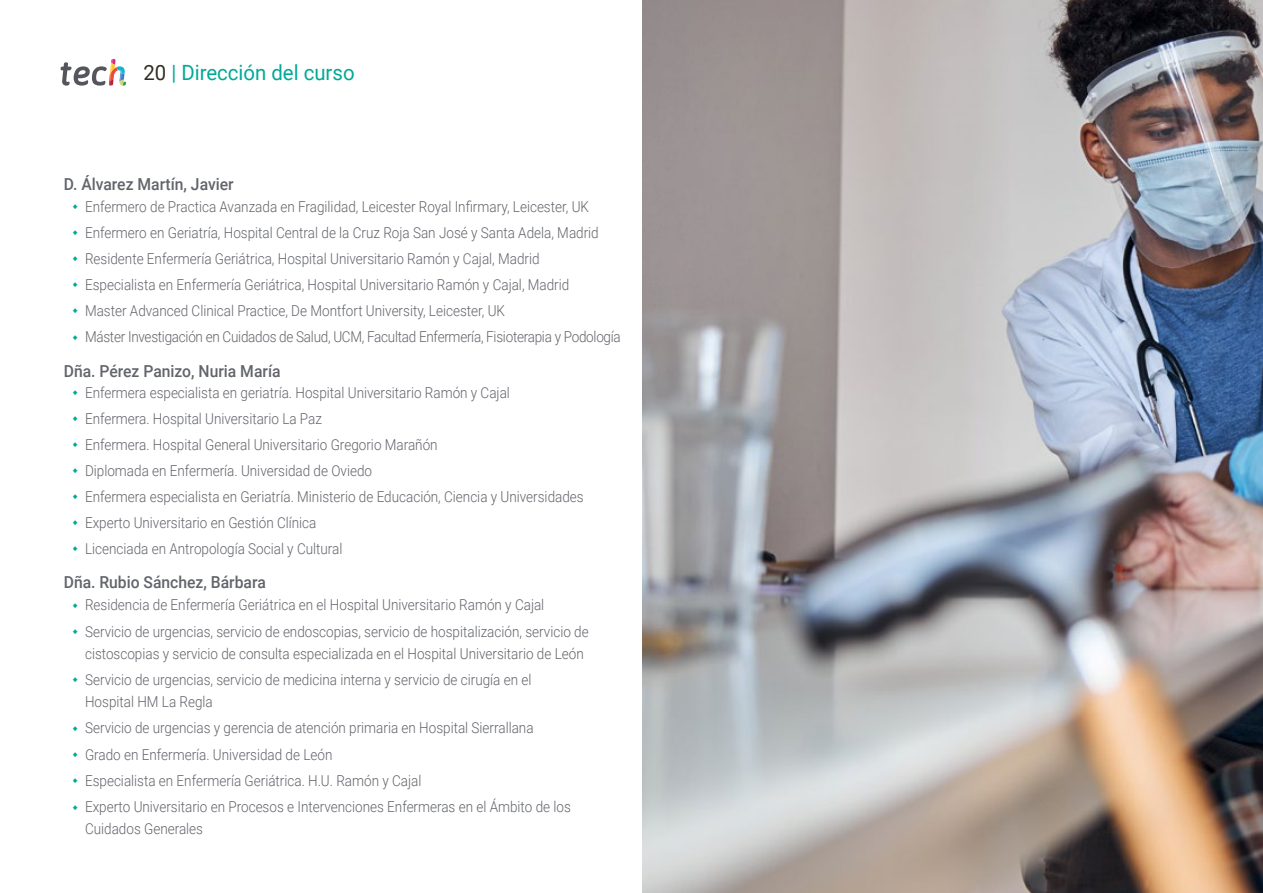
<style>
.page{position:relative;width:1263px;height:893px;background:#fff}
.page>*{position:absolute;margin:0;border:0;box-sizing:border-box;transform-origin:0 0}
.t1{font:21px "Roboto";color:#00a996}
.t2{font:500 16.5px "Roboto";color:#61646a;scale:.95 1}
.t3{font:300 15px/26px "Roboto";color:#61646a;scale:.9 1}
.s1{color:#312e20}
</style>
<div class="page">
<svg style="left:61px;top:59px;width:65px;height:27px"></svg>
<img style="left:642px;top:0;width:621px;height:893px">
<h1 class="t1" style="left:144px;top:57px;width:213px"><span class="s1">20</span> | Dirección del curso</h1>
<p class="t2" style="left:64px;top:172px;width:180px">D. Álvarez Martín, Javier</p>
<p class="t3" style="left:85px;top:193px;width:597px">Enfermero de Practica Avanzada en Fragilidad, Leicester Royal Infirmary, Leicester, UK Enfermero en Geriatría, Hospital Central de la Cruz Roja San José y Santa Adela, Madrid Residente Enfermería Geriátrica, Hospital Universitario Ramón y Cajal, Madrid<br>Especialista en Enfermería Geriátrica, Hospital Universitario Ramón y Cajal, Madrid<br>Master Advanced Clinical Practice, De Montfort University, Leicester, UK<br>Máster Investigación en Cuidados de Salud, UCM, Facultad Enfermería, Fisioterapia y Podología</p>
<p class="t2" style="left:64px;top:359px;width:230px">Dña. Pérez Panizo, Nuria María</p>
<p class="t3" style="left:85px;top:379px;width:556px">Enfermera especialista en geriatría. Hospital Universitario Ramón y Cajal<br>Enfermera. Hospital Universitario La Paz<br>Enfermera. Hospital General Universitario Gregorio Marañón<br>Diplomada en Enfermería. Universidad de Oviedo<br>Enfermera especialista en Geriatría. Ministerio de Educación, Ciencia y Universidades Experto Universitario en Gestión Clínica<br>Licenciada en Antropología Social y Cultural</p>
<p class="t2" style="left:64px;top:571px;width:214px">Dña. Rubio Sánchez, Bárbara</p>
<p class="t3" style="left:85px;top:591px;width:561px">Residencia de Enfermería Geriátrica en el Hospital Universitario Ramón y Cajal<br>Servicio de urgencias, servicio de endoscopias, servicio de hospitalización, servicio de</p>
<p class="t3" style="left:85px;top:640px;width:556px">cistoscopias y servicio de consulta especializada en el Hospital Universitario de León<br>Servicio de urgencias, servicio de medicina interna y servicio de cirugía en el</p>
<p class="t3" style="left:85px;top:688px;width:541px">Hospital HM La Regla<br>Servicio de urgencias y gerencia de atención primaria en Hospital Sierrallana Grado en Enfermería. Universidad de León<br>Especialista en Enfermería Geriátrica. H.U. Ramón y Cajal<br>Experto Universitario en Procesos e Intervenciones Enfermeras en el Ámbito de los</p>
<p class="t3" style="left:85px;top:815px;width:133px">Cuidados Generales</p>
</div>
